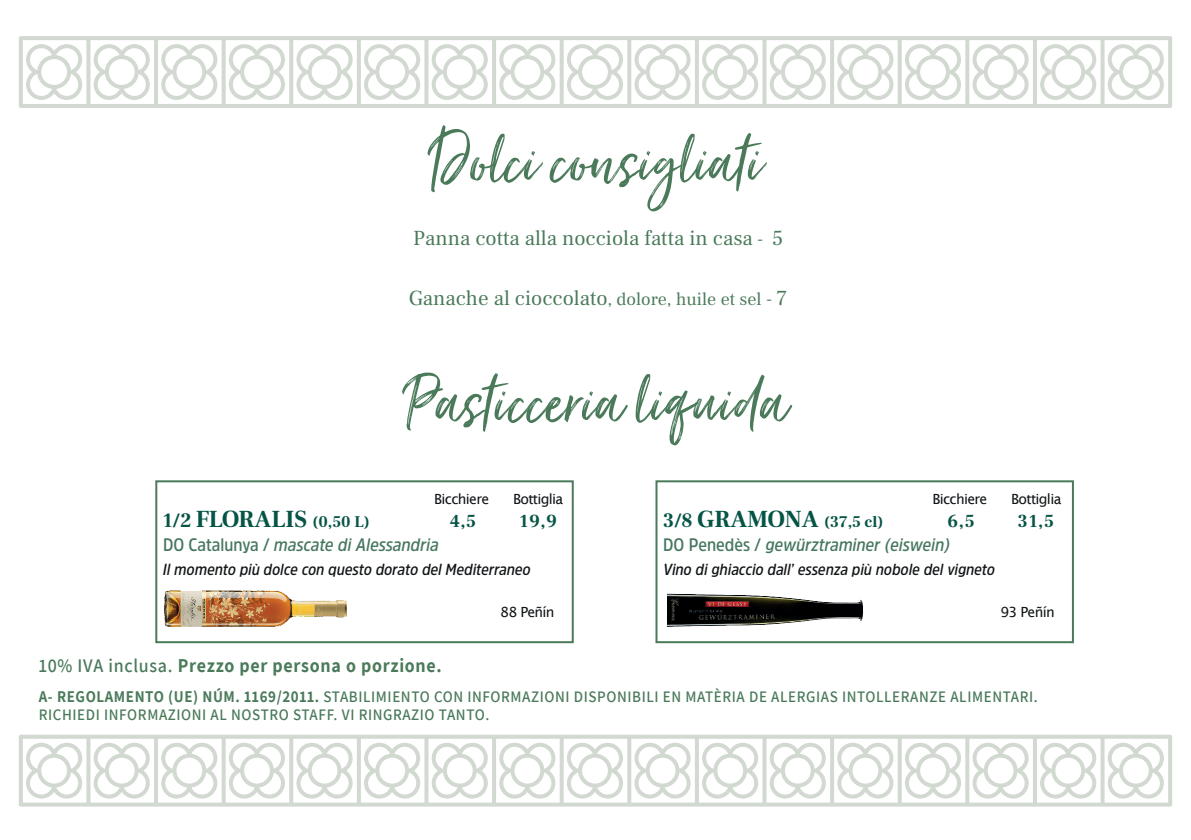
<style>
.page{position:relative;width:1191px;height:840px;background:#fff}
.page>*{position:absolute;margin:0;border:0;box-sizing:border-box;transform-origin:0 0}
.t1{font:84px "Just Lovely";color:#4a7a5a}
.t2{font:700 24px "Frank Ruhl Libre";color:#055445}
.t3{font:21px "Frank Ruhl Libre";color:#4a7a5a}
.t4{font:700 19.2px "Assistant";letter-spacing:.04em;color:#4a7a5a;scale:.94 1}
.t5{font:italic 600 18px "Amsi Pro Narw";color:#46775f}
.t6{font:700 18px "Frank Ruhl Libre";color:#055445}
.t7{font:600 16px/17.8px "Assistant";letter-spacing:.04em;color:#4a7a5a;scale:.94 1}
.t8{font:italic 600 16px "Amsi Pro Narw";color:#111416}
.t9{font:700 16px "Frank Ruhl Libre";color:#055445}
.t10{font:14px "Lucida Sans";letter-spacing:-.05em;color:#111416}
.s1{font-size:18px}
.s2{font-size:20px}
.s3{font-size:16px}
.s4{font-style:normal}
.s5{font-weight:600}
.s6{font-size:24px}
.s7{font-weight:700}
</style>
<div class="page">
<svg style="left:19px;top:36px;width:1153px;height:72px"></svg>
<svg style="left:19px;top:734px;width:1153px;height:72px"></svg>
<img style="left:164px;top:590px;width:182px;height:37px">
<div style="left:155px;top:480px;width:419px;height:162px;border:2px solid #4a7a5a"></div>
<div style="left:655px;top:480px;width:419px;height:162px;border:2px solid #4a7a5a"></div>
<img style="left:667px;top:593px;width:196px;height:34px">
<h1 class="t1" style="left:429px;top:110px;width:335px">Dolci consigliati</h1>
<h3 class="t3" style="left:413px;top:225px;width:371px">Panna cotta alla nocciola fatta in casa <span class="s1">-</span> 5</h3>
<h3 class="t3" style="left:409px;top:285px;width:380px">Ganache al cioccolato<span class="s1">, dolore, huile et sel -</span> 7</h3>
<h1 class="t1" style="left:404px;top:350px;width:384px">Pasticceria liquida</h1>
<p class="t10" style="left:434px;top:490px;width:56px">Bicchiere</p>
<p class="t10" style="left:513px;top:490px;width:52px">Bottiglia</p>
<p class="t10" style="left:932px;top:490px;width:56px">Bicchiere</p>
<p class="t10" style="left:1011px;top:490px;width:52px">Bottiglia</p>
<h2 class="t2" style="left:163px;top:504px;width:208px"><span class="s2">1/2</span> FLORALIS <span class="s3">(0,50 L)</span></h2>
<p class="t6" style="left:450px;top:509px;width:28px">4,5</p>
<p class="t6" style="left:519px;top:509px;width:39px">19,9</p>
<p class="t5" style="left:163px;top:532px;width:277px"><span class="s4">DO Catalunya /</span> mascate di Alessandria</p>
<p class="t8" style="left:163px;top:558px;width:369px">Il momento più dolce con questo dorato del Mediterraneo</p>
<p class="t10" style="left:500px;top:604px;width:56px">88 Peñín</p>
<p class="t4" style="left:39px;top:651px;width:430px"><span class="s5">10% IVA inclusa.</span> Prezzo per persona o porzione.</p>
<p class="t9" style="left:663px;top:511px;width:222px"><span class="s2">3/8</span> <span class="s6">GRAMONA</span> (37,5 cl)</p>
<p class="t6" style="left:947px;top:509px;width:29px">6,5</p>
<p class="t6" style="left:1018px;top:509px;width:38px">31,5</p>
<p class="t5" style="left:663px;top:532px;width:288px"><span class="s4">DO Penedès /</span> gewürztraminer (eiswein)</p>
<p class="t8" style="left:663px;top:558px;width:333px">Vino di ghiaccio dall’ essenza più nobole del vigneto</p>
<p class="t10" style="left:1000px;top:604px;width:56px">93 Peñín</p>
<p class="t7" style="left:39px;top:686px;width:1064px"><span class="s7">A- REGOLAMENTO (UE) NÚM. 1169/2011.</span> STABILIMIENTO CON INFORMAZIONI DISPONIBILI EN MATÈRIA DE ALERGIAS INTOLLERANZE ALIMENTARI.<br>RICHIEDI INFORMAZIONI AL NOSTRO STAFF. VI RINGRAZIO TANTO.</p>
</div>
